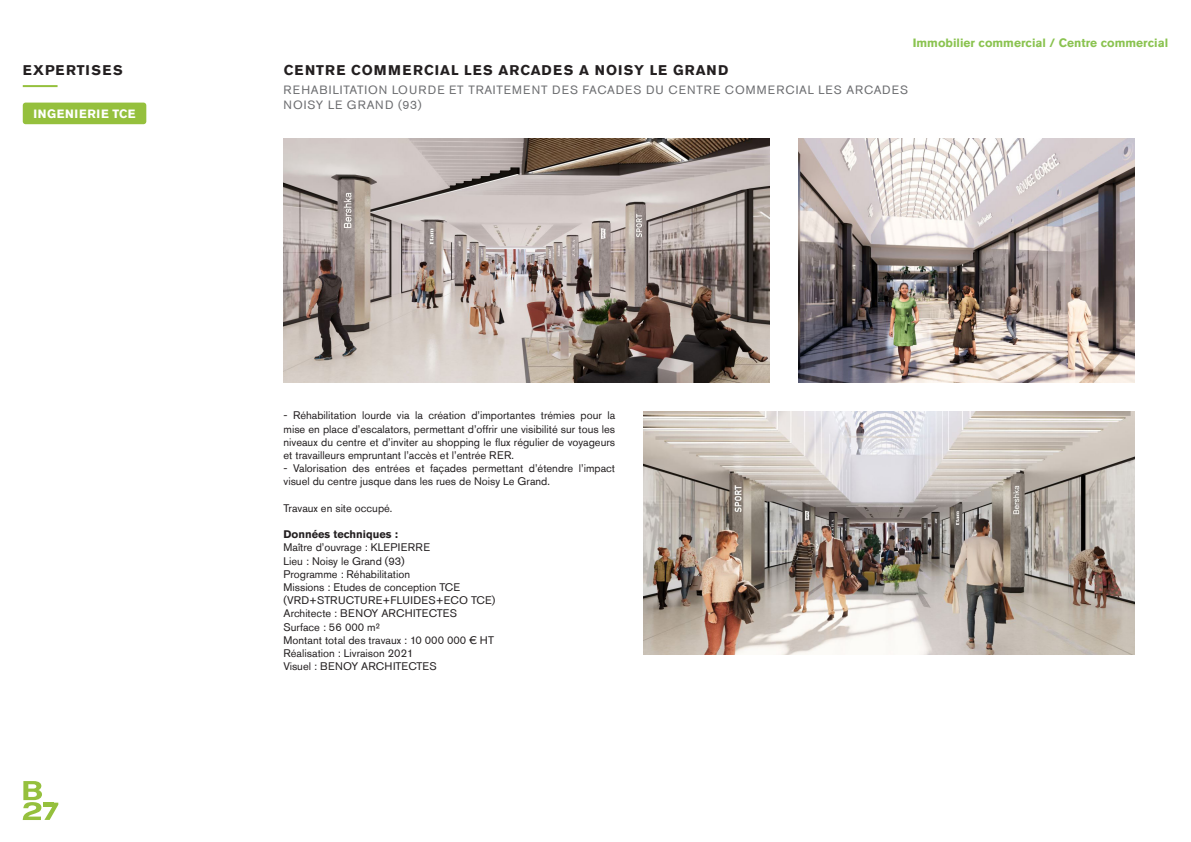
<style>
.page{position:relative;width:1191px;height:842px;background:#fff}
.page>*{position:absolute;margin:0;border:0;box-sizing:border-box;transform-origin:0 0}
.t1{font:700 14px "Akzidenz Grotesk Std";letter-spacing:.075em;color:#231f20}
.t2{font:12px "Akzidenz Grotesk Std";letter-spacing:.085em;color:#6c6d70}
.t3{font:700 12px "Akzidenz Grotesk Std";color:#8ac350}
.t4{font:700 12px "Akzidenz Grotesk Std";letter-spacing:.055em;color:#fff}
.t5{font:11px/13.2px "Akzidenz Grotesk Std";color:#231f20}
.t6{font:700 11px "Akzidenz Grotesk Std";color:#231f20}
</style>
<div class="page">
<svg style="left:23px;top:781px;width:35px;height:39px"></svg>
<img style="left:283px;top:139px;width:487px;height:244px">
<div style="left:23px;top:103px;width:123px;height:21px;background:#95c03d;border-radius:3px"></div>
<hr style="left:23px;top:85px;width:35px;height:2px;background:#95c03d">
<img style="left:798px;top:139px;width:336px;height:244px">
<img style="left:643px;top:411px;width:491px;height:244px">
<p class="t1" style="left:23px;top:62px;width:101px">EXPERTISES</p>
<p class="t4" style="left:33px;top:107px;width:103px">INGENIERIE TCE</p>
<p class="t3" style="left:912px;top:36px;width:257px">Immobilier commercial / Centre commercial</p>
<p class="t1" style="left:284px;top:62px;width:446px">CENTRE COMMERCIAL LES ARCADES A NOISY LE GRAND</p>
<p class="t2" style="left:283px;top:83px;width:626px">REHABILITATION LOURDE ET TRAITEMENT DES FACADES DU CENTRE COMMERCIAL LES ARCADES</p>
<p class="t2" style="left:283px;top:97px;width:139px">NOISY LE GRAND (93)</p>
<p class="t5" style="left:283px;top:409px;width:333px;text-align:justify">- Réhabilitation lourde via la création d’importantes trémies pour la mise en place d’escalators, permettant d’offrir une visibilité sur tous les niveaux du centre et d’inviter au shopping le flux régulier de voyageurs et travailleurs empruntant l’accès et l’entrée RER.</p>
<p class="t5" style="left:283px;top:462px;width:333px">- Valorisation des entrées et façades permettant d’étendre l’impact visuel du centre jusque dans les rues de Noisy Le Grand.</p>
<p class="t5" style="left:283px;top:501px;width:110px">Travaux en site occupé.</p>
<p class="t6" style="left:283px;top:528px;width:116px">Données techniques :</p>
<p class="t5" style="left:283px;top:541px;width:148px">Maître d’ouvrage : KLEPIERRE</p>
<p class="t5" style="left:283px;top:554px;width:123px">Lieu : Noisy le Grand (93)</p>
<p class="t5" style="left:283px;top:567px;width:128px">Programme : Réhabilitation</p>
<p class="t5" style="left:283px;top:580px;width:213px">Missions : Etudes de conception TCE (VRD+STRUCTURE+FLUIDES+ECO TCE)</p>
<p class="t5" style="left:283px;top:607px;width:175px">Architecte : BENOY ARCHITECTES</p>
<p class="t5" style="left:283px;top:620px;width:98px">Surface : 56 000 m²</p>
<p class="t5" style="left:283px;top:633px;width:212px">Montant total des travaux : 10 000 000 € HT</p>
<p class="t5" style="left:283px;top:646px;width:131px">Réalisation : Livraison 2021</p>
<p class="t5" style="left:283px;top:660px;width:155px">Visuel : BENOY ARCHITECTES</p>
</div>
